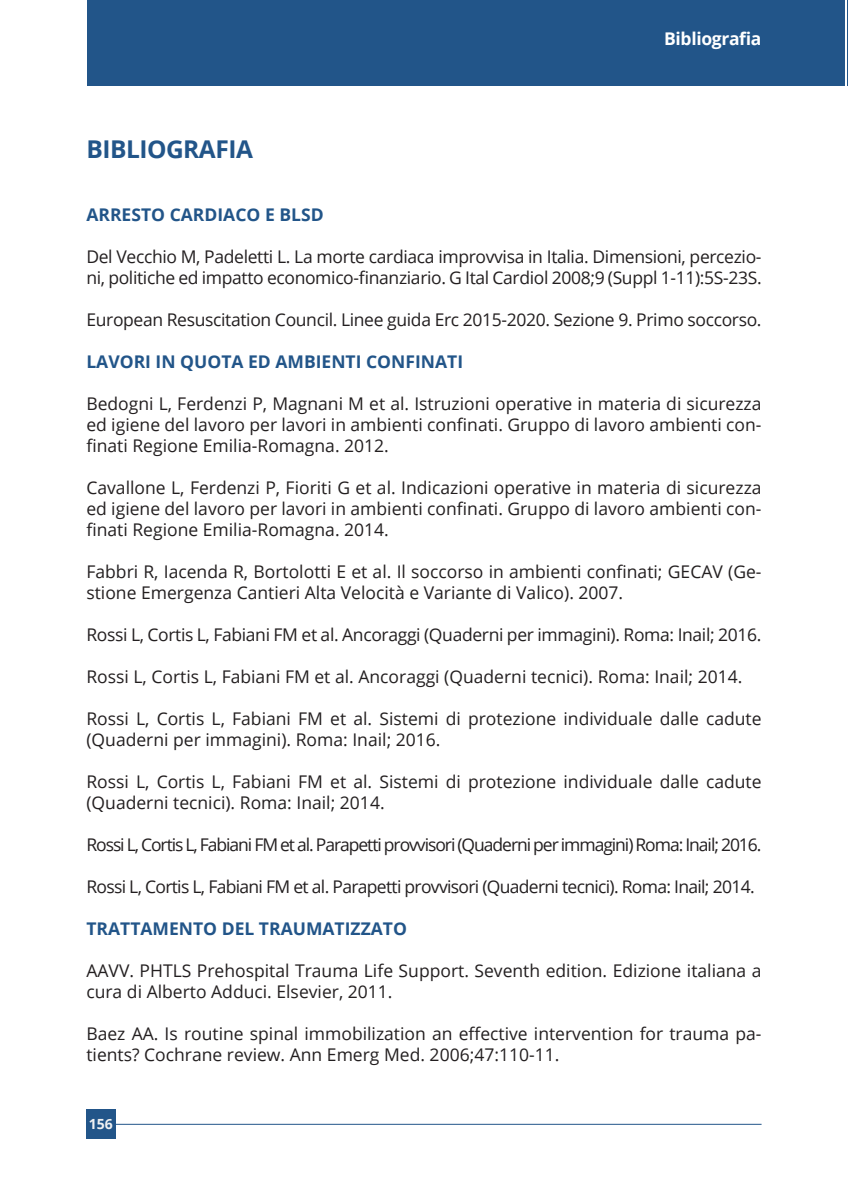
<style>
.page{position:relative;width:848px;height:1195px;background:#fff}
.page>*{position:absolute;margin:0;border:0;box-sizing:border-box;transform-origin:0 0}
.t1{font:700 24.5px "Open Sans";letter-spacing:-.02em;color:#225589}
.t2{font:17.5px/21px "Open Sans";color:#231f20}
.t3{font:17.5px/21px "Open Sans";letter-spacing:-.02em;color:#231f20}
.t4{font:17.5px "Open Sans";letter-spacing:-.06em;color:#231f20}
.t5{font:17.5px "Open Sans";letter-spacing:-.04em;color:#231f20}
.t6{font:700 17.5px "Open Sans";color:#225589}
.t7{font:700 17.5px "Open Sans";letter-spacing:-.02em;color:#fff}
.t8{font:700 14px "Open Sans";color:#f0f1f2}
</style>
<div class="page">
<div style="left:87px;top:0;width:757px;height:85px;background:#225589"></div>
<hr style="left:846px;top:0;width:1px;height:85px;background:#225589">
<hr style="left:116px;top:1124px;width:645px;height:1px;background:#225589">
<div style="left:86px;top:1108px;width:30px;height:30px;background:#225589"></div>
<h1 class="t1" style="left:86px;top:131px;width:168px">BIBLIOGRAFIA</h1>
<p class="t7" style="left:664px;top:26px;width:99px">Bibliografia</p>
<p class="t6" style="left:86px;top:202px;width:239px">ARRESTO CARDIACO E BLSD</p>
<p class="t3" style="left:86px;top:245px;width:676px">Del Vecchio M, Padeletti L. La morte cardiaca improvvisa in Italia. Dimensioni, percezio&shy;ni, politiche ed impatto economico-finanziario. G Ital Cardiol 2008;9 (Suppl 1-11):5S-23S.</p>
<p class="t3" style="left:86px;top:308px;width:676px">European Resuscitation Council. Linee guida Erc 2015-2020. Sezione 9. Primo soccorso.</p>
<p class="t6" style="left:86px;top:349px;width:378px">LAVORI IN QUOTA ED AMBIENTI CONFINATI</p>
<p class="t2" style="left:86px;top:392px;width:676px;text-align:justify">Bedogni L, Ferdenzi P, Magnani M et al. Istruzioni operative in materia di sicurezza ed igiene del lavoro per lavori in ambienti confinati. Gruppo di lavoro ambienti con&shy;finati Regione Emilia-Romagna. 2012.</p>
<p class="t2" style="left:86px;top:476px;width:676px;text-align:justify">Cavallone L, Ferdenzi P, Fioriti G et al. Indicazioni operative in materia di sicurezza ed igiene del lavoro per lavori in ambienti confinati. Gruppo di lavoro ambienti con&shy;finati Regione Emilia-Romagna. 2014.</p>
<p class="t2" style="left:86px;top:560px;width:676px">Fabbri R, Iacenda R, Bortolotti E et al. Il soccorso in ambienti confinati; GECAV (Ge&shy;stione Emergenza Cantieri Alta Velocità e Variante di Valico). 2007.</p>
<p class="t3" style="left:86px;top:623px;width:676px">Rossi L, Cortis L, Fabiani FM et al. Ancoraggi (Quaderni per immagini). Roma: Inail; 2016.</p>
<p class="t2" style="left:86px;top:665px;width:657px">Rossi L, Cortis L, Fabiani FM et al. Ancoraggi (Quaderni tecnici). Roma: Inail; 2014.</p>
<p class="t2" style="left:86px;top:707px;width:676px">Rossi L, Cortis L, Fabiani FM et al. Sistemi di protezione individuale dalle cadute (Quaderni per immagini). Roma: Inail; 2016.</p>
<p class="t2" style="left:86px;top:770px;width:676px">Rossi L, Cortis L, Fabiani FM et al. Sistemi di protezione individuale dalle cadute (Quaderni tecnici). Roma: Inail; 2014.</p>
<p class="t4" style="left:86px;top:832px;width:676px">Rossi L, Cortis L, Fabiani FM et al. Parapetti provvisori (Quaderni per immagini) Roma: Inail; 2016.</p>
<p class="t5" style="left:86px;top:874px;width:669px">Rossi L, Cortis L, Fabiani FM et al. Parapetti provvisori (Quaderni tecnici). Roma: Inail; 2014.</p>
<p class="t6" style="left:86px;top:916px;width:322px">TRATTAMENTO DEL TRAUMATIZZATO</p>
<p class="t2" style="left:86px;top:959px;width:676px">AAVV. PHTLS Prehospital Trauma Life Support. Seventh edition. Edizione italiana a cura di Alberto Adduci. Elsevier, 2011.</p>
<p class="t2" style="left:86px;top:1022px;width:676px">Baez AA. Is routine spinal immobilization an effective intervention for trauma pa&shy;tients? Cochrane review. Ann Emerg Med. 2006;47:110-11.</p>
<p class="t8" style="left:89px;top:1114px;width:25px">156</p>
</div>
